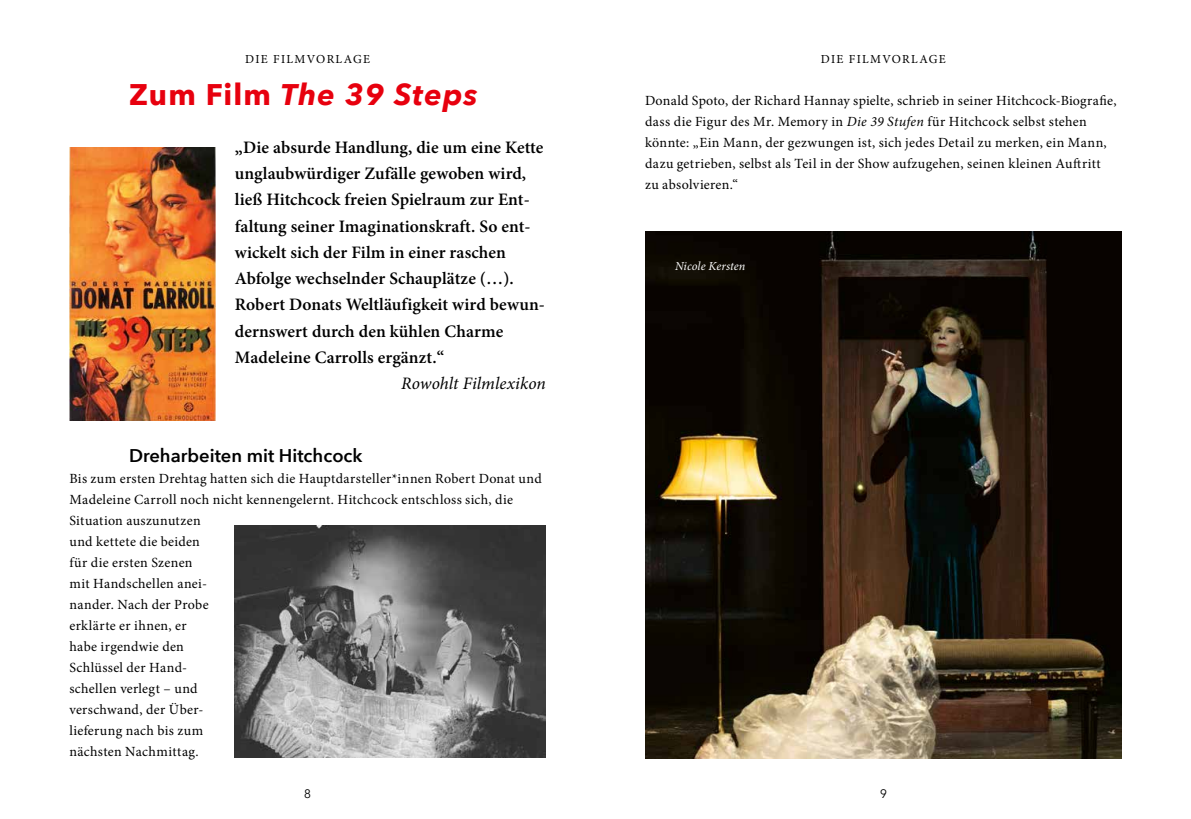
<style>
.page{position:relative;width:1191px;height:819px;background:#fff}
.page>*{position:absolute;margin:0;border:0;box-sizing:border-box;transform-origin:0 0}
.t1{font:italic 700 29.75px "Avenir Next";letter-spacing:.04em;color:#e7000e}
.t2{font:600 18.38px "Avenir Next";color:#000}
.t3{font:600 17.5px/26.2px "Minion Pro";letter-spacing:.005em;color:#000}
.t4{font:italic 17.5px "Minion Pro";color:#000}
.t5{font:14px/21px "Minion Pro";letter-spacing:.02em;color:#000}
.t6{font:12.25px "Minion Pro";letter-spacing:.11em;color:#000}
.t7{font:italic 12.25px "Minion Pro";letter-spacing:.005em;color:#fff}
.t8{font:12.25px "Avenir";color:#000}
.s1{font-style:normal}
.s2{font-style:italic}
</style>
<div class="page">
<img style="left:645px;top:231px;width:476px;height:527px">
<img style="left:69px;top:147px;width:146px;height:273px">
<img style="left:235px;top:525px;width:311px;height:232px">
<p class="t6" style="left:245px;top:51px;width:127px">DIE FILMVORLAGE</p>
<p class="t6" style="left:820px;top:51px;width:127px">DIE FILMVORLAGE</p>
<h1 class="t1" style="left:129px;top:69px;width:350px"><span class="s1">Zum Film</span> The 39 Steps</h1>
<p class="t3" style="left:235px;top:134px;width:311px">„Die absurde Handlung, die um eine Kette unglaubwürdiger Zufälle gewoben wird, ließ Hitchcock freien Spielraum zur Ent&shy;faltung seiner Imaginationskraft. So ent&shy;wickelt sich der Film in einer raschen Abfolge wechselnder Schauplätze (…).<br>Robert Donats Weltläufigkeit wird bewun&shy;dernswert durch den kühlen Charme Madeleine Carrolls ergänzt.“</p>
<p class="t4" style="left:401px;top:371px;width:146px">Rowohlt Filmlexikon</p>
<h2 class="t2" style="left:129px;top:440px;width:235px">Dreharbeiten mit Hitchcock</h2>
<p class="t5" style="left:69px;top:468px;width:474px">Bis zum ersten Drehtag hatten sich die Hauptdarsteller*innen Robert Donat und<br>Madeleine Carroll noch nicht kennengelernt. Hitchcock entschloss sich, die<br>Situation auszunutzen<br>und kettete die beiden<br>für die ersten Szenen<br>mit Handschellen anei-<br>nander. Nach der Probe<br>erklärte er ihnen, er<br>habe irgendwie den<br>Schlüssel der Hand-<br>schellen verlegt – und<br>verschwand, der Über-<br>lieferung nach bis zum<br>nächsten Nachmittag.</p>
<p class="t5" style="left:645px;top:90px;width:473px">Donald Spoto, der Richard Hannay spielte, schrieb in seiner Hitchcock-Biografie, dass die Figur des Mr. Memory in <span class="s2">Die 39 Stufen</span> für Hitchcock selbst stehen könnte: „Ein Mann, der gezwungen ist, sich jedes Detail zu merken, ein Mann, dazu getrieben, selbst als Teil in der Show aufzugehen, seinen kleinen Auftritt zu absolvieren.“</p>
<p class="t7" style="left:675px;top:257px;width:72px">Nicole Kersten</p>
<p class="t8" style="left:304px;top:786px;width:8px">8</p>
<p class="t8" style="left:880px;top:786px;width:8px">9</p>
</div>
